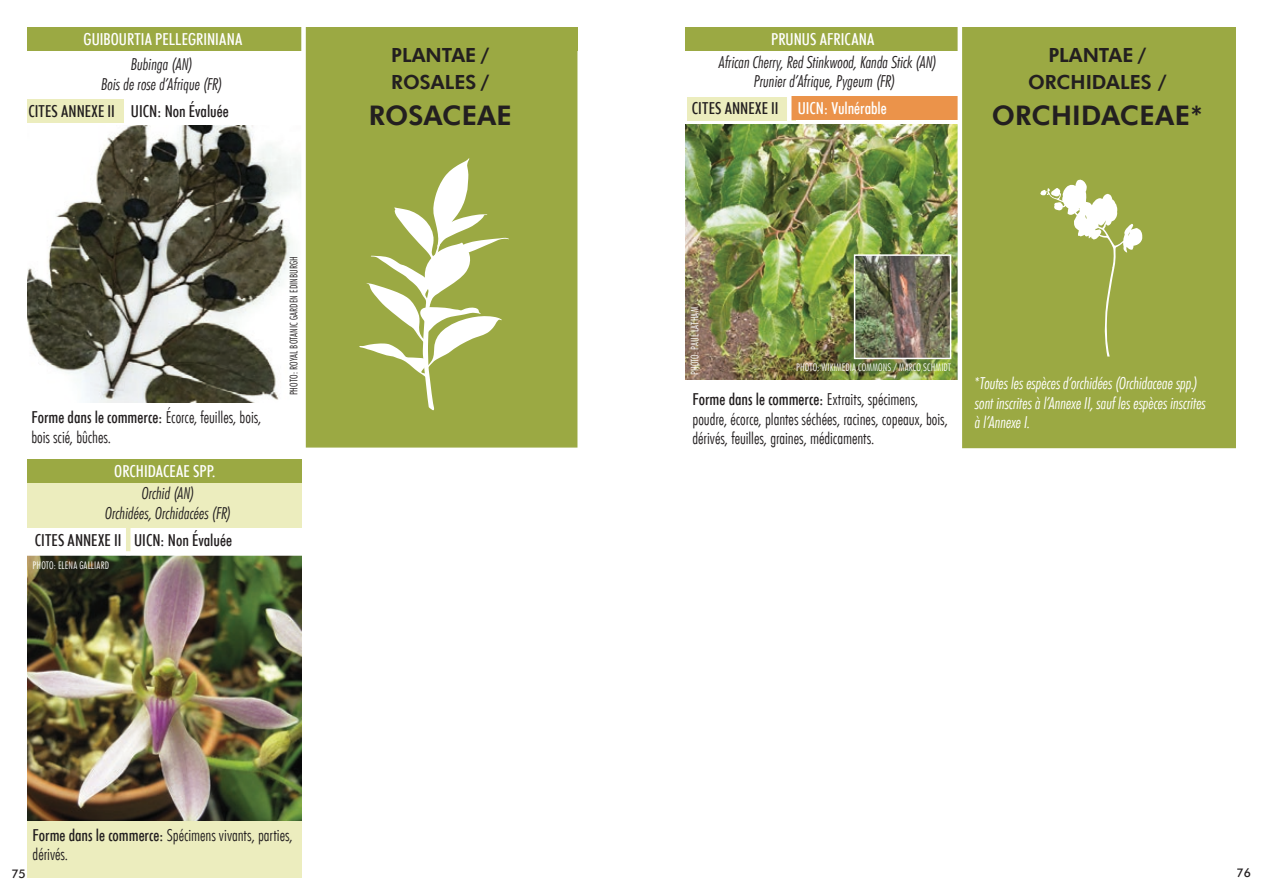
<style>
.page{position:relative;width:1263px;height:893px;background:#fff}
.page>*{position:absolute;margin:0;border:0;box-sizing:border-box;transform-origin:0 0}
.t1{font:700 27px "Futura BT";color:#231f20}
.t2{font:700 19.5px/27px "Futura BT";color:#231f20;text-align:center}
.t3{font:300 condensed 16.5px/19.5px "Futura BT";color:#231f20}
.t4{font:italic 300 condensed 16.5px/19.5px "Futura BT";letter-spacing:-.005em;color:#231f20;text-align:center}
.t5{font:italic 300 condensed 16.5px/19.5px "Futura BT";letter-spacing:-.01em;color:#fff}
.t6{font:500 condensed 16.5px "Futura BT";color:#fff}
.t7{font:500 condensed 16.5px "Futura BT";color:#231f20}
.t8{font:500 12px "Futura BT";color:#231f20}
.t9{font:300 condensed 10.5px "Futura BT";letter-spacing:.015em;color:#fff}
.t10{font:300 condensed 10.5px "Futura BT";letter-spacing:.015em;color:#231f20}
.s1{font-weight:500}
.s2{color:#231f20}
</style>
<div class="page">
<div style="left:27px;top:459px;width:550px;height:419px;background:#ecedbe"></div>
<div style="left:27px;top:27px;width:550px;height:23px;background:#9ba943"></div>
<div style="left:27px;top:459px;width:550px;height:23px;background:#9ba943"></div>
<div style="left:685px;top:27px;width:551px;height:23px;background:#9ba943"></div>
<div style="left:959px;top:28px;width:277px;height:420px;background:#9ba943"></div>
<img style="left:685px;top:125px;width:272px;height:255px">
<div style="left:305px;top:31px;width:272px;height:417px;background:#9ba943"></div>
<div style="left:687px;top:97px;width:109px;height:24px;background:#ecedbe"></div>
<img style="left:27px;top:556px;width:275px;height:265px">
<div style="left:27px;top:528px;width:101px;height:23px;background:#fff"></div>
<div style="left:129px;top:528px;width:173px;height:23px;background:#fff"></div>
<div style="left:789px;top:96px;width:172px;height:24px;background:#eb934a"></div>
<hr style="left:787px;top:91px;width:4px;height:32px;background:#fff">
<div style="left:302px;top:453px;width:934px;height:425px;background:#fff"></div>
<div style="left:957px;top:20px;width:5px;height:434px;background:#fff"></div>
<svg style="left:1040px;top:180px;width:102px;height:177px"></svg>
<svg style="left:359px;top:158px;width:150px;height:253px"></svg>
<img style="left:27px;top:125px;width:274px;height:277px">
<div style="left:27px;top:100px;width:97px;height:23px;background:#ecedbe"></div>
<hr style="left:126px;top:527px;width:4px;height:28px;background:#ecedbe">
<div style="left:27px;top:551px;width:285px;height:5px;background:#fff"></div>
<div style="left:301px;top:20px;width:5px;height:434px;background:#fff"></div>
<img style="left:857px;top:257px;width:91px;height:99px">
<div style="left:854px;top:254px;width:97px;height:105px;border:2px solid #fff"></div>
<p class="t6" style="left:84px;top:29px;width:160px">GUIBOURTIA PELLEGRINIANA</p>
<p class="t4" style="left:101px;top:54px;width:123px">Bubinga (AN)<br>Bois de rose d’Afrique (FR)</p>
<p class="t7" style="left:28px;top:100px;width:202px">CITES ANNEXE II UICN: Non Évaluée</p>
<p class="t3" style="left:31px;top:408px;width:231px"><span class="s1">Forme dans le commerce:</span> Écorce, feuilles, bois, bois scié, bûches.</p>
<p class="t6" style="left:114px;top:460px;width:103px">ORCHIDACEAE SPP.</p>
<p class="t4" style="left:105px;top:483px;width:128px">Orchid (AN)<br>Orchidées, Orchidacées (FR)</p>
<p class="t7" style="left:35px;top:529px;width:199px">CITES ANNEXE II UICN: Non Évaluée</p>
<p class="t9" style="left:33px;top:559px;width:78px">PHOTO: ELENA GALLIARD</p>
<p class="t10" style="left:287px;top:395px;width:141px;rotate:-90deg">PHOTO: ROYAL BOTANIC GARDEN EDINBURGH</p>
<p class="t2" style="left:391px;top:42px;width:100px;text-align:left">PLANTAE /<br>ROSALES /</p>
<h1 class="t1" style="left:369px;top:98px;width:144px">ROSACEAE</h1>
<p class="t3" style="left:33px;top:825px;width:262px"><span class="s1">Forme dans le commerce:</span> Spécimens vivants, parties, dérivés.</p>
<p class="t6" style="left:771px;top:29px;width:105px">PRUNUS AFRICANA</p>
<p class="t4" style="left:719px;top:52px;width:219px">African Cherry, Red Stinkwood, Kanda Stick (AN)<br>Prunier d’Afrique, Pygeum (FR)</p>
<p class="t6" style="left:692px;top:98px;width:196px"><span class="s2">CITES ANNEXE II</span> UICN: Vulnérable</p>
<p class="t2" style="left:1028px;top:41px;width:140px">PLANTAE /<br>ORCHIDALES /</p>
<h1 class="t1" style="left:992px;top:98px;width:213px">ORCHIDACEAE*</h1>
<p class="t9" style="left:688px;top:375px;width:70px;rotate:-90deg">PHOTO: PAUL LATHAM</p>
<p class="t9" style="left:796px;top:360px;width:157px">PHOTO: WIKIMEDIA COMMONS / MARCO SCHMIDT</p>
<p class="t3" style="left:692px;top:389px;width:257px"><span class="s1">Forme dans le commerce:</span> Extraits, spécimens, poudre, écorce, plantes séchées, racines, copeaux, bois, dérivés, feuilles, graines, médicaments.</p>
<p class="t5" style="left:975px;top:374px;width:232px">*Toutes les espèces d’orchidées (Orchidaceae spp.) sont inscrites à l’Annexe II, sauf les espèces inscrites à l’Annexe I.</p>
<p class="t8" style="left:11px;top:866px;width:16px">75</p>
<p class="t8" style="left:1236px;top:865px;width:16px">76</p>
</div>
